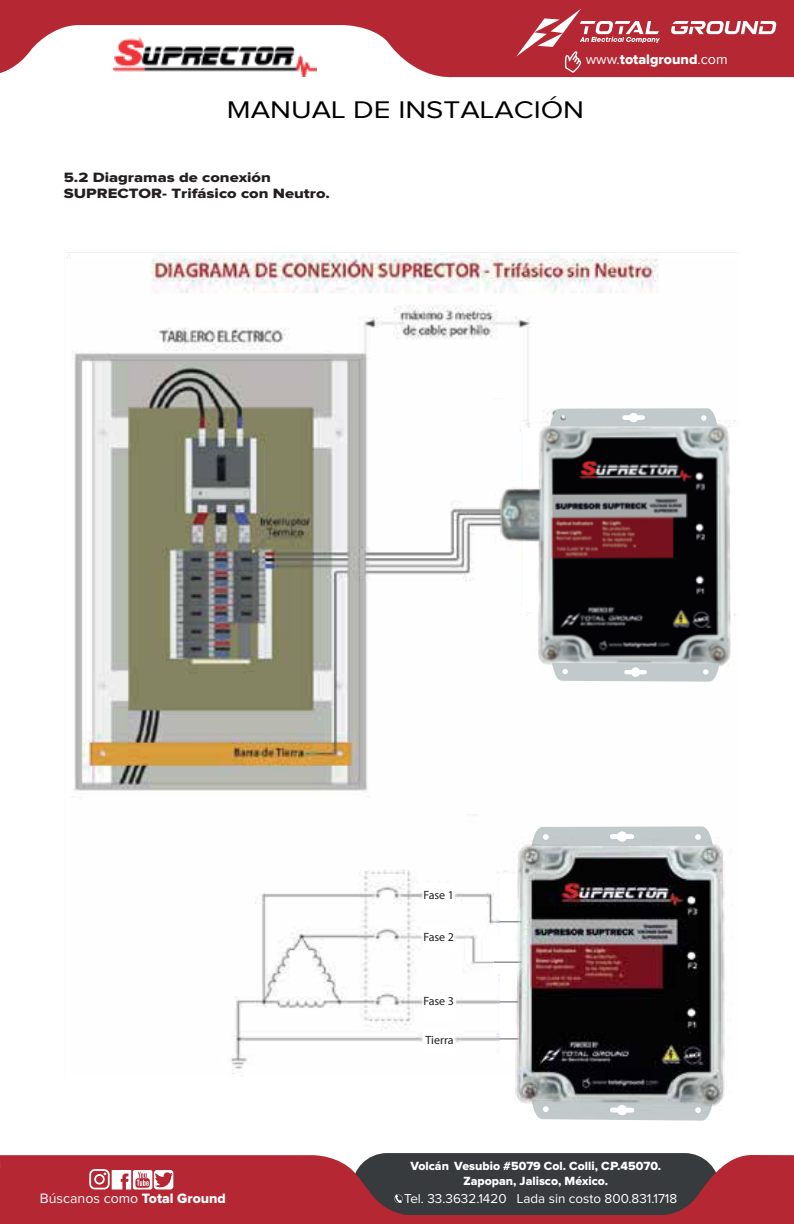
<style>
.page{position:relative;width:794px;height:1224px;background:#fff}
.page>*{position:absolute;margin:0;border:0;box-sizing:border-box;transform-origin:0 0}
.t1{font:25px "Proxima Nova";color:#000;scale:1.18 1}
.t2{font:14.2px "Proxima Nova";color:#fff}
.t3{font:14.2px "Proxima Nova Extrabld";color:#fff}
.t4{font:14px/16px "Proxima Nova Extrabld";color:#231f20;scale:1.18 1}
.t5{font:13.4px "Proxima Nova";color:#fff}
.t6{font:12.2px/14.8px "Proxima Nova Extrabld";color:#fff;text-align:center}
.t7{font:12px "Myriad Pro";color:#231f20}
.s1{font-family:"Proxima Nova"}
.s2{font-family:"Proxima Nova Extrabld"}
</style>
<div class="page">
<img style="left:67px;top:252px;width:669px;height:822px">
<div style="left:352px;top:1153px;width:367px;height:70px;background:#383b3d;border-radius:35px"></div>
<svg style="left:0;top:0;width:794px;height:78px;fill:#b52732"></svg>
<svg style="left:0;top:1155px;width:794px;height:69px;fill:#b52732"></svg>
<svg style="left:671px;top:21px;width:105px;height:13px"></svg>
<svg style="left:516px;top:9px;width:144px;height:64px;background:#bf454e"></svg>
<svg style="left:394px;top:1194px;width:8px;height:9px"></svg>
<svg style="left:89px;top:1169px;width:84px;height:21px"></svg>
<img style="left:114px;top:36px;width:203px;height:40px">
<img style="left:482px;top:397px;width:254px;height:311px">
<svg style="left:552px;top:663px;width:167px;height:19px;background:#c9cfd0"></svg>
<svg style="left:550px;top:408px;width:167px;height:18px;background:#c7cecf"></svg>
<img style="left:456px;top:814px;width:280px;height:307px">
<div style="left:423px;top:884px;width:31px;height:23px;background:#fff"></div>
<div style="left:423px;top:926px;width:31px;height:23px;background:#fff"></div>
<div style="left:425px;top:997px;width:31px;height:23px;background:#fff"></div>
<div style="left:423px;top:1030px;width:31px;height:23px;background:#fff"></div>
<p class="t3" style="left:586px;top:53px;width:143px"><span class="s1">www.</span>totalground<span class="s1">.com</span></p>
<h1 class="t1" style="left:227px;top:99px;width:304px">MANUAL DE INSTALACIÓN</h1>
<p class="t4" style="left:64px;top:170px;width:227px">5.2 Diagramas de conexión<br>SUPRECTOR- Trifásico con Neutro.</p>
<p class="t2" style="left:40px;top:1192px;width:187px">Búscanos como <span class="s2">Total Ground</span></p>
<p class="t7" style="left:423px;top:887px;width:32px">Fase 1</p>
<p class="t7" style="left:423px;top:930px;width:32px">Fase 2</p>
<p class="t7" style="left:423px;top:994px;width:32px">Fase 3</p>
<p class="t7" style="left:425px;top:1032px;width:30px">Tierra</p>
<p class="t6" style="left:410px;top:1159px;width:252px">Volcán Vesubio #5079 Col. Colli, C.P.45070.<br>Zapopan, Jalisco, México.</p>
<p class="t5" style="left:404px;top:1193px;width:274px">Tel. 33.3632.1420 Lada sin costo 800.831.1718</p>
</div>
